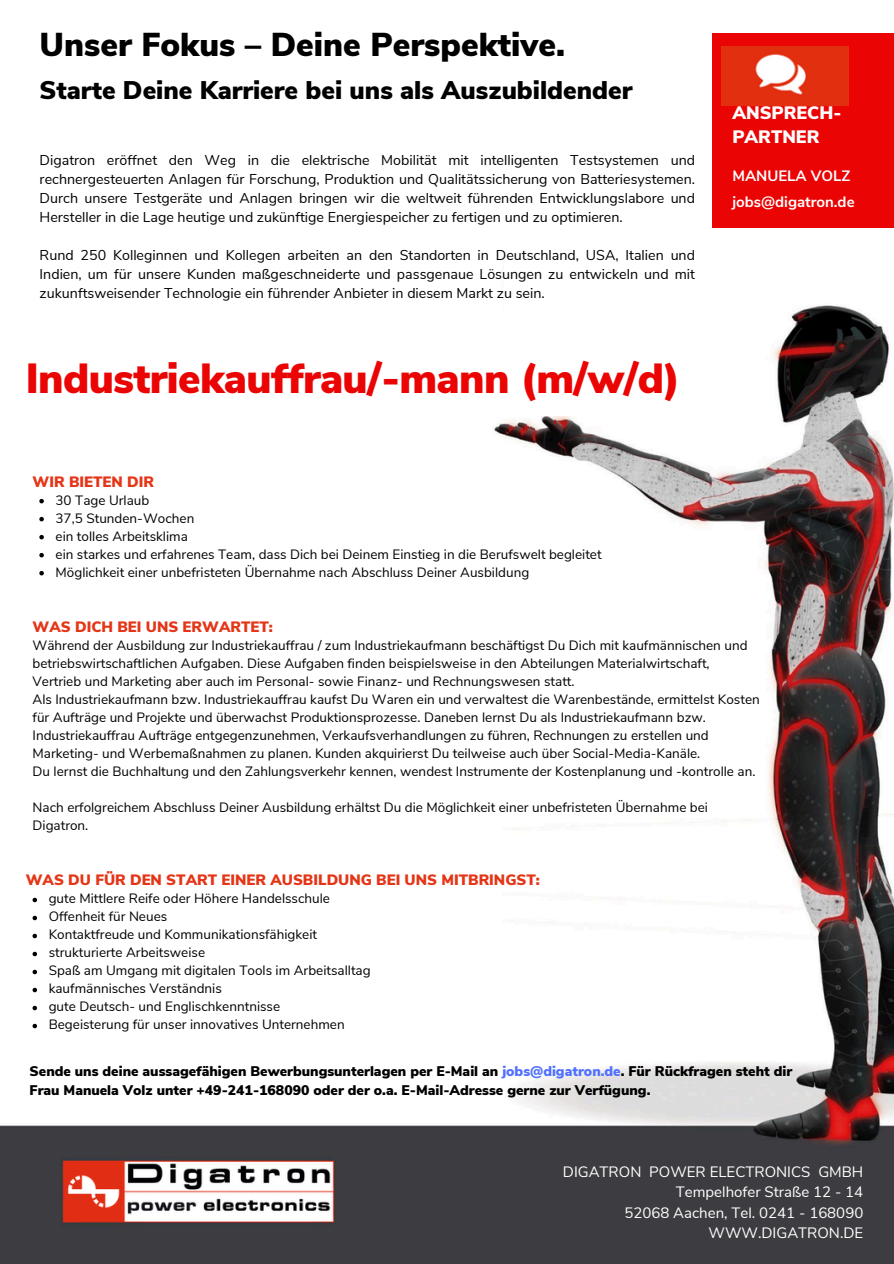
<style>
.page{position:relative;width:894px;height:1264px;background:#fff}
.page>*{position:absolute;margin:0;border:0;box-sizing:border-box;transform-origin:0 0}
.t1{font:900 42px "Nunito Sans";letter-spacing:-.015em;color:#eb0404}
.t2{font:900 33px "Nunito Sans";color:#000}
.t3{font:900 25.5px "Nunito Sans";color:#000}
.t4{font:900 18px/23.2px "Nunito Sans";color:#fff}
.t5{font:15px/20.2px "Nunito Sans";color:#fff;text-align:right}
.t6{font:900 15px "Nunito Sans";color:#e53517}
.t7{font:700 15px "Nunito Sans";color:#fff}
.t8{font:14.25px/19.2px "Nunito Sans";color:#000;text-align:justify}
.t9{font:900 13.95px/19.2px "Nunito Sans";color:#000}
.t10{font:13.5px/18px "Nunito Sans";color:#000}
.s1{color:#5271ff}
</style>
<div class="page">
<img style="left:0;top:305px;width:893px;height:958px">
<div style="left:712px;top:33px;width:181px;height:195px;background:#eb0404"></div>
<img style="left:721px;top:47px;width:127px;height:58px">
<div style="left:504px;top:148px;width:85px;height:268px;background:#fff"></div>
<svg style="left:39px;top:499px;width:5px;height:4px"></svg>
<svg style="left:39px;top:517px;width:5px;height:4px"></svg>
<svg style="left:39px;top:535px;width:5px;height:4px"></svg>
<svg style="left:39px;top:553px;width:5px;height:4px"></svg>
<svg style="left:39px;top:571px;width:5px;height:4px"></svg>
<svg style="left:33px;top:897px;width:4px;height:5px"></svg>
<svg style="left:33px;top:915px;width:4px;height:5px"></svg>
<svg style="left:33px;top:933px;width:4px;height:5px"></svg>
<svg style="left:33px;top:951px;width:4px;height:5px"></svg>
<svg style="left:33px;top:969px;width:4px;height:5px"></svg>
<svg style="left:33px;top:987px;width:4px;height:5px"></svg>
<svg style="left:33px;top:1005px;width:4px;height:5px"></svg>
<svg style="left:33px;top:1023px;width:4px;height:5px"></svg>
<p class="t2" style="left:40px;top:23px;width:526px">Unser Fokus – Deine Perspektive.</p>
<h1 class="t3" style="left:40px;top:73px;width:594px">Starte Deine Karriere bei uns als Auszubildender</h1>
<p class="t8" style="left:40px;top:150px;width:656px">Digatron eröffnet den Weg in die elektrische Mobilität mit intelligenten Testsystemen und rechnergesteuerten Anlagen für Forschung, Produktion und Qualitätssicherung von Batteriesystemen.<br>Durch unsere Testgeräte und Anlagen bringen wir die weltweit führenden Entwicklungslabore und Hersteller in die Lage heutige und zukünftige Energiespeicher zu fertigen und zu optimieren.</p>
<h4 class="t8" style="left:40px;top:246px;width:656px">Rund 250 Kolleginnen und Kollegen arbeiten an den Standorten in Deutschland, USA, Italien und Indien, um für unsere Kunden maßgeschneiderte und passgenaue Lösungen zu entwickeln und mit zukunftsweisender Technologie ein führender Anbieter in diesem Markt zu sein.</h4>
<h3 class="t1" style="left:26px;top:350px;width:655px">Industriekauffrau/-mann (m/w/d)</h3>
<p class="t6" style="left:33px;top:471px;width:123px">WIR BIETEN DIR</p>
<p class="t10" style="left:56px;top:491px;width:547px">30 Tage Urlaub<br>37,5 Stunden-Wochen<br>ein tolles Arbeitsklima<br>ein starkes und erfahrenes Team, dass Dich bei Deinem Einstieg in die Berufswelt begleitet Möglichkeit einer unbefristeten Übernahme nach Abschluss Deiner Ausbildung</p>
<h5 class="t4" style="left:732px;top:102px;width:110px">ANSPRECH-<br>PARTNER</h5>
<p class="t7" style="left:732px;top:165px;width:120px">MANUELA VOLZ</p>
<p class="t7" style="left:732px;top:192px;width:124px">jobs@digatron.de</p>
<p class="t6" style="left:33px;top:616px;width:242px">WAS DICH BEI UNS ERWARTET:</p>
<p class="t10" style="left:33px;top:636px;width:728px">Während der Ausbildung zur Industriekauffrau / zum Industriekaufmann beschäftigst Du Dich mit kaufmännischen und betriebswirtschaftlichen Aufgaben. Diese Aufgaben finden beispielsweise in den Abteilungen Materialwirtschaft, Vertrieb und Marketing aber auch im Personal- sowie Finanz- und Rechnungswesen statt.<br>Als Industriekaufmann bzw. Industriekauffrau kaufst Du Waren ein und verwaltest die Warenbestände, ermittelst Kosten für Aufträge und Projekte und überwachst Produktionsprozesse. Daneben lernst Du als Industriekaufmann bzw.<br>Industriekauffrau Aufträge entgegenzunehmen, Verkaufsverhandlungen zu führen, Rechnungen zu erstellen und Marketing- und Werbemaßnahmen zu planen. Kunden akquirierst Du teilweise auch über Social-Media-Kanäle.<br>Du lernst die Buchhaltung und den Zahlungsverkehr kennen, wendest Instrumente der Kostenplanung und -kontrolle an.</p>
<p class="t10" style="left:33px;top:798px;width:676px">Nach erfolgreichem Abschluss Deiner Ausbildung erhältst Du die Möglichkeit einer unbefristeten Übernahme bei<br>Digatron.</p>
<p class="t6" style="left:26px;top:870px;width:515px">WAS DU FÜR DEN START EINER AUSBILDUNG BEI UNS MITBRINGST:</p>
<p class="t10" style="left:49px;top:889px;width:323px">gute Mittlere Reife oder Höhere Handelsschule Offenheit für Neues<br>Kontaktfreude und Kommunikationsfähigkeit strukturierte Arbeitsweise<br>Spaß am Umgang mit digitalen Tools im Arbeitsalltag kaufmännisches Verständnis<br>gute Deutsch- und Englischkenntnisse<br>Begeisterung für unser innovatives Unternehmen</p>
<p class="t9" style="left:30px;top:1061px;width:764px">Sende uns deine aussagefähigen Bewerbungsunterlagen per E-Mail an <span class="s1">jobs@digatron.de</span>. Für Rückfragen steht dir<br>Frau Manuela Volz unter +49-241-168090 oder der o.a. E-Mail-Adresse gerne zur Verfügung.</p>
<p class="t5" style="left:562px;top:1161px;width:302px">DIGATRON POWER ELECTRONICS GMBH<br>Tempelhofer Straße 12 - 14<br>52068 Aachen, Tel. 0241 - 168090<br>WWW.DIGATRON.DE</p>
</div>
